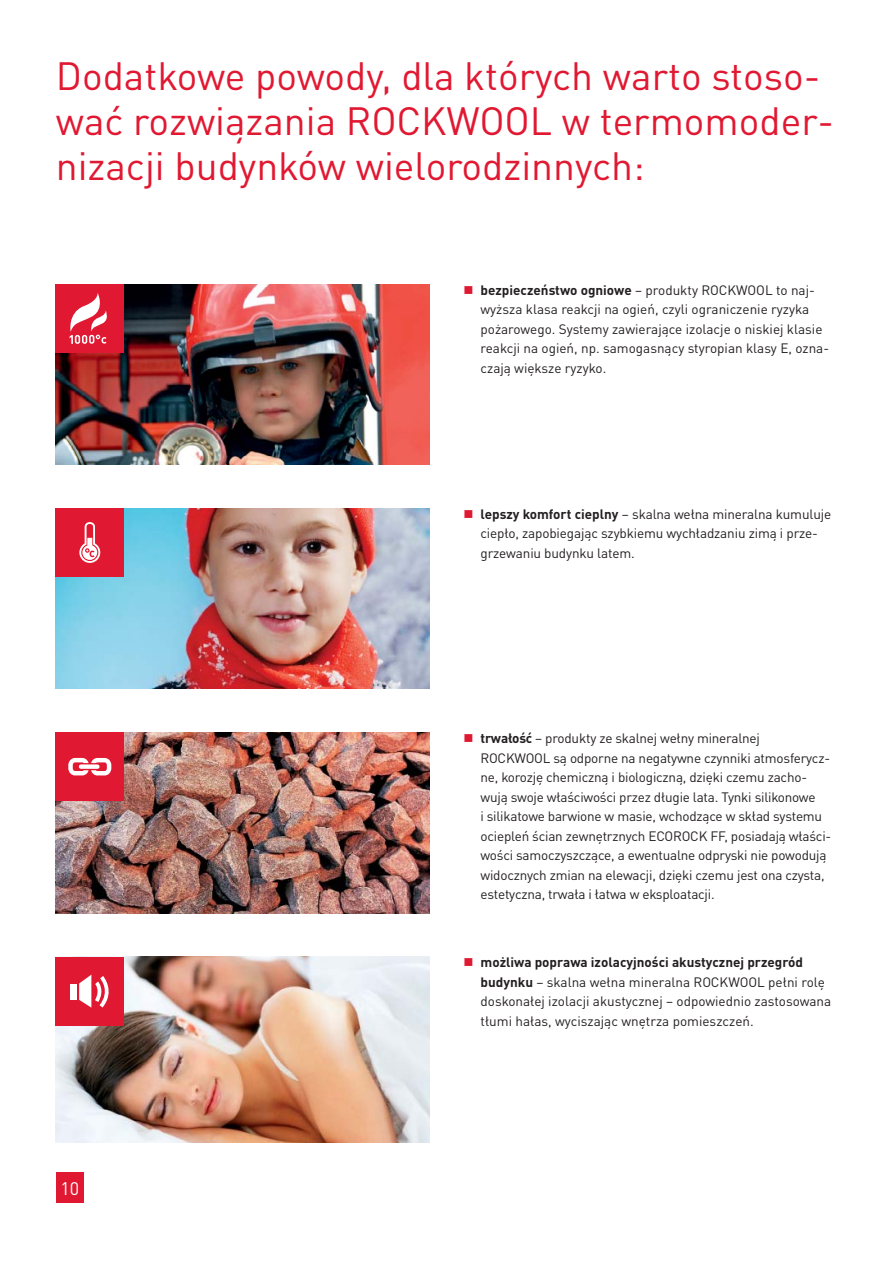
<style>
.page{position:relative;width:893px;height:1263px;background:#fff}
.page>*{position:absolute;margin:0;border:0;box-sizing:border-box;transform-origin:0 0}
.t1{font:39px/45px "DIN Pro";color:#e11831}
.t2{font:18px "DIN Pro";color:#fff}
.t3{font:13.5px/19.5px "DIN Pro";letter-spacing:-.015em;color:#231f20}
.s1{color:#e11831}
.s2{font-weight:700}
</style>
<div class="page">
<div style="left:56px;top:1173px;width:28px;height:30px;background:#e11831"></div>
<img style="left:56px;top:284px;width:373px;height:181px">
<div style="left:56px;top:284px;width:68px;height:68px;background:#e11831"></div>
<svg style="left:69px;top:293px;width:38px;height:51px"></svg>
<img style="left:56px;top:508px;width:373px;height:181px">
<div style="left:56px;top:508px;width:68px;height:68px;background:#e11831"></div>
<svg style="left:79px;top:522px;width:21px;height:41px"></svg>
<img style="left:56px;top:733px;width:373px;height:180px">
<div style="left:56px;top:733px;width:68px;height:68px;background:#e11831"></div>
<svg style="left:68px;top:758px;width:43px;height:17px"></svg>
<img style="left:56px;top:957px;width:373px;height:185px">
<div style="left:56px;top:957px;width:68px;height:68px;background:#e11831"></div>
<div style="left:71px;top:984px;width:6px;height:15px;background:#fff"></div>
<svg style="left:79px;top:974px;width:30px;height:33px"></svg>
<h1 class="t1" style="left:56px;top:58px;width:780px">Dodatkowe powody, dla których warto stoso&shy;wać rozwiązania ROCKWOOL w termomoder&shy;nizacji budynków wielorodzinnych:</h1>
<p class="t3" style="left:480px;top:282px;width:350px;text-indent:-17px"><span class="s1">■</span> <span class="s2">bezpieczeństwo ogniowe</span> – produkty ROCKWOOL to naj&shy;wyższa klasa reakcji na ogień, czyli ograniczenie ryzyka pożarowego. Systemy zawierające izolacje o niskiej klasie reakcji na ogień, np. samogasnący styropian klasy E, ozna&shy;czają większe ryzyko.</p>
<p class="t3" style="left:480px;top:506px;width:352px;text-indent:-17px"><span class="s1">■</span> <span class="s2">lepszy komfort cieplny</span> – skalna wełna mineralna kumuluje ciepło, zapobiegając szybkiemu wychładzaniu zimą i prze&shy;grzewaniu budynku latem.</p>
<p class="t3" style="left:480px;top:730px;width:352px;text-indent:-17px"><span class="s1">■</span> <span class="s2">trwałość</span> – produkty ze skalnej wełny mineralnej ROCKWOOL są odporne na negatywne czynniki atmosferycz&shy;ne, korozję chemiczną i biologiczną, dzięki czemu zacho&shy;wują swoje właściwości przez długie lata. Tynki silikonowe<br>i silikatowe barwione w masie, wchodzące w skład systemu ociepleń ścian zewnętrznych ECOROCK FF, posiadają właści&shy;wości samoczyszczące, a ewentualne odpryski nie powodują widocznych zmian na elewacji, dzięki czemu jest ona czysta, estetyczna, trwała i łatwa w eksploatacji.</p>
<h2 class="t2" style="left:60px;top:1182px;width:20px">10</h2>
<p class="t3" style="left:480px;top:954px;width:352px;text-indent:-17px"><span class="s1">■</span> <span class="s2">możliwa poprawa izolacyjności akustycznej przegród budynku</span> – skalna wełna mineralna ROCKWOOL pełni rolę doskonałej izolacji akustycznej – odpowiednio zastosowana tłumi hałas, wyciszając wnętrza pomieszczeń.</p>
</div>
